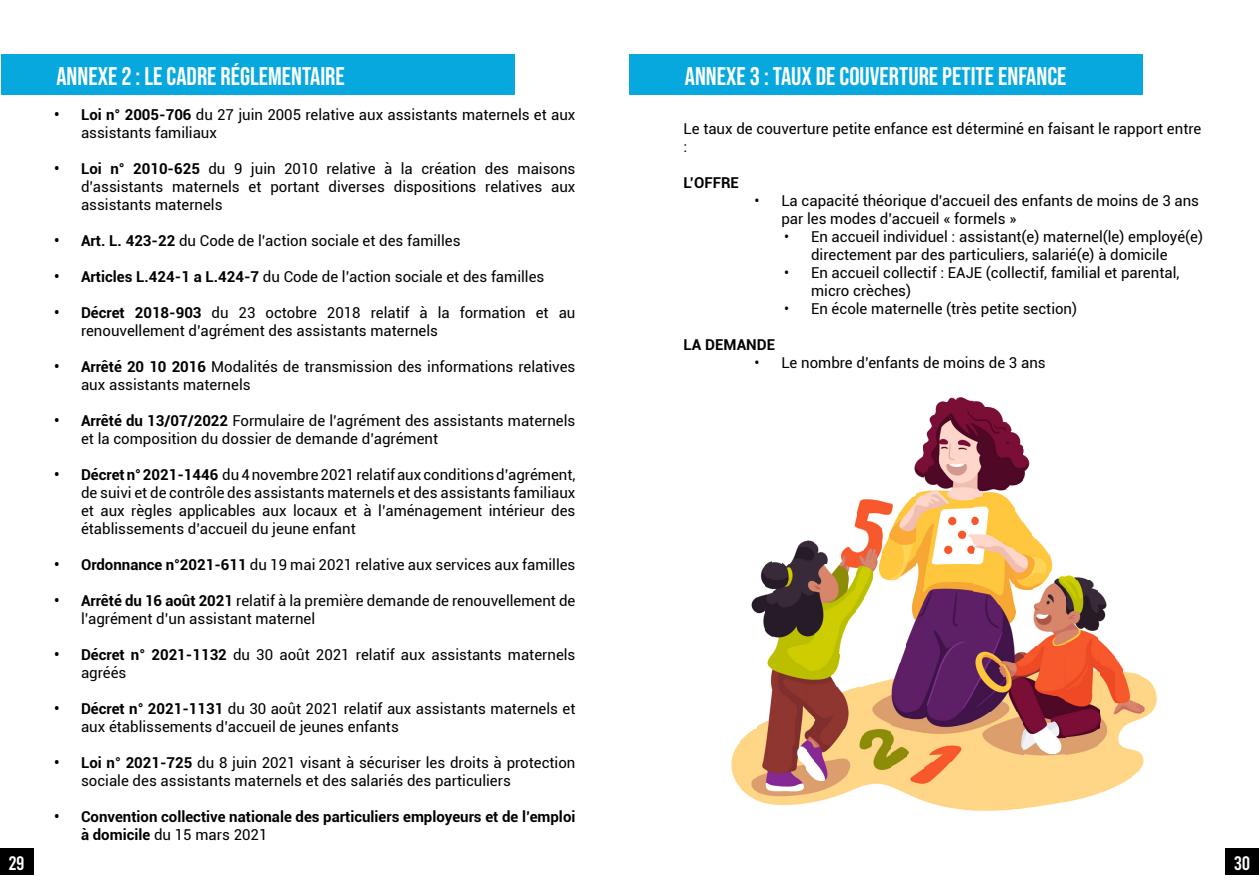
<style>
.page{position:relative;width:1259px;height:893px;background:#fff}
.page>*{position:absolute;margin:0;border:0;box-sizing:border-box;transform-origin:0 0}
.t1{font:25.5px "Bebas Neue";color:#fff}
.t2{font:19.5px "Bebas";color:#fff}
.t3{font:15px/18px "Roboto";color:#000}
.t4{font:700 15px/18px "Roboto";color:#000}
.s1{font-weight:700}
.s2{font-weight:400}
</style>
<div class="page">
<div style="left:0;top:849px;width:33px;height:26px;background:#000"></div>
<div style="left:1px;top:54px;width:513px;height:41px;background:#07a8dd"></div>
<div style="left:1225px;top:849px;width:34px;height:26px;background:#000"></div>
<div style="left:629px;top:54px;width:513px;height:41px;background:#07a8dd"></div>
<img style="left:756px;top:720px;width:50px;height:86px">
<img style="left:806px;top:540px;width:8px;height:264px">
<img style="left:923px;top:662px;width:100px;height:149px">
<img style="left:1023px;top:646px;width:42px;height:163px">
<img style="left:739px;top:729px;width:17px;height:71px">
<img style="left:814px;top:687px;width:34px;height:115px">
<img style="left:906px;top:588px;width:17px;height:213px">
<img style="left:1065px;top:580px;width:34px;height:223px">
<img style="left:731px;top:743px;width:8px;height:43px">
<img style="left:848px;top:687px;width:16px;height:105px">
<img style="left:890px;top:662px;width:16px;height:132px">
<img style="left:1099px;top:646px;width:16px;height:148px">
<img style="left:864px;top:687px;width:26px;height:99px">
<img style="left:1115px;top:745px;width:17px;height:41px">
<img style="left:1132px;top:749px;width:8px;height:27px">
<img style="left:1140px;top:753px;width:4px;height:16px">
<img style="left:1115px;top:657px;width:9px;height:88px">
<img style="left:1124px;top:671px;width:16px;height:56px">
<img style="left:767px;top:654px;width:39px;height:66px">
<img style="left:1140px;top:679px;width:17px;height:40px">
<img style="left:814px;top:563px;width:26px;height:124px">
<img style="left:861px;top:679px;width:29px;height:8px">
<svg style="left:1140px;top:676px;width:6px;height:3px"></svg>
<img style="left:900px;top:646px;width:6px;height:16px">
<img style="left:923px;top:414px;width:50px;height:248px">
<img style="left:973px;top:497px;width:42px;height:165px">
<img style="left:1015px;top:646px;width:9px;height:16px">
<img style="left:773px;top:563px;width:33px;height:91px">
<img style="left:839px;top:547px;width:9px;height:107px">
<img style="left:1032px;top:571px;width:33px;height:75px">
<svg style="left:1099px;top:640px;width:6px;height:6px"></svg>
<img style="left:764px;top:561px;width:9px;height:76px">
<img style="left:756px;top:567px;width:8px;height:60px">
<img style="left:848px;top:546px;width:8px;height:76px">
<img style="left:1099px;top:592px;width:8px;height:34px">
<img style="left:751px;top:597px;width:5px;height:16px">
<img style="left:856px;top:550px;width:8px;height:61px">
<img style="left:864px;top:499px;width:9px;height:99px">
<img style="left:1015px;top:522px;width:17px;height:69px">
<img style="left:881px;top:501px;width:17px;height:80px">
<img style="left:915px;top:491px;width:8px;height:97px">
<img style="left:873px;top:499px;width:8px;height:77px">
<img style="left:898px;top:497px;width:17px;height:82px">
<img style="left:1065px;top:575px;width:23px;height:5px">
<img style="left:1032px;top:555px;width:21px;height:16px">
<img style="left:790px;top:546px;width:16px;height:17px">
<img style="left:814px;top:546px;width:14px;height:17px">
<img style="left:1032px;top:538px;width:17px;height:17px">
<svg style="left:798px;top:541px;width:8px;height:5px"></svg>
<img style="left:856px;top:499px;width:9px;height:39px">
<img style="left:854px;top:519px;width:2px;height:9px">
<img style="left:1015px;top:510px;width:8px;height:12px">
<img style="left:973px;top:406px;width:34px;height:91px">
<img style="left:1007px;top:431px;width:17px;height:58px">
<img style="left:915px;top:456px;width:8px;height:22px">
<img style="left:1023px;top:447px;width:7px;height:33px">
<svg style="left:1007px;top:422px;width:5px;height:9px"></svg>
<img style="left:935px;top:398px;width:38px;height:16px">
<img style="left:973px;top:401px;width:12px;height:5px">
<h2 class="t2" style="left:9px;top:853px;width:18px">29</h2>
<h1 class="t1" style="left:56px;top:62px;width:290px">ANNEXE 2 : LE CADRE RÉGLEMENTAIRE</h1>
<p class="t3" style="left:81px;top:105px;width:496px;text-indent:-27px"><span class="s1">• Loi n° 2005-706</span> du 27 juin 2005 relative aux assistants maternels et aux assistants familiaux</p>
<p class="t3" style="left:81px;top:159px;width:496px;text-align:justify;text-indent:-27px"><span class="s1">• Loi n° 2010-625</span> du 9 juin 2010 relative à la création des maisons d’assistants maternels et portant diverses dispositions relatives aux assistants maternels</p>
<p class="t3" style="left:54px;top:231px;width:408px"><span class="s1">• Art. L. 423-22</span> du Code de l’action sociale et des familles</p>
<p class="t3" style="left:54px;top:267px;width:492px"><span class="s1">• Articles L.424-1 a L.424-7</span> du Code de l’action sociale et des familles</p>
<p class="t3" style="left:81px;top:303px;width:496px;text-indent:-27px"><span class="s1">• Décret 2018-903</span> du 23 octobre 2018 relatif à la formation et au renouvellement d’agrément des assistants maternels</p>
<p class="t3" style="left:81px;top:357px;width:496px;text-indent:-27px"><span class="s1">• Arrêté 20 10 2016</span> Modalités de transmission des informations relatives aux assistants maternels</p>
<p class="t3" style="left:81px;top:411px;width:496px;text-indent:-27px"><span class="s1">• Arrêté du 13/07/2022</span> Formulaire de l’agrément des assistants maternels et la composition du dossier de demande d’agrément</p>
<p class="t3" style="left:81px;top:465px;width:496px;text-align:justify;text-indent:-27px"><span class="s1">• Décret n° 2021-1446</span> du 4 novembre 2021 relatif aux conditions d’agrément, de suivi et de contrôle des assistants maternels et des assistants familiaux et aux règles applicables aux locaux et à l’aménagement intérieur des établissements d’accueil du jeune enfant</p>
<p class="t3" style="left:54px;top:555px;width:523px"><span class="s1">• Ordonnance n°2021-611</span> du 19 mai 2021 relative aux services aux familles</p>
<p class="t3" style="left:81px;top:591px;width:496px;text-indent:-27px"><span class="s1">• Arrêté du 16 août 2021</span> relatif à la première demande de renouvellement de l’agrément d’un assistant maternel</p>
<p class="t3" style="left:81px;top:645px;width:496px;text-indent:-27px"><span class="s1">• Décret n° 2021-1132</span> du 30 août 2021 relatif aux assistants maternels agréés</p>
<p class="t3" style="left:81px;top:699px;width:496px;text-indent:-27px"><span class="s1">• Décret n° 2021-1131</span> du 30 août 2021 relatif aux assistants maternels et aux établissements d’accueil de jeunes enfants</p>
<p class="t3" style="left:81px;top:753px;width:496px;text-indent:-27px"><span class="s1">• Loi n° 2021-725</span> du 8 juin 2021 visant à sécuriser les droits à protection sociale des assistants maternels et des salariés des particuliers</p>
<p class="t4" style="left:81px;top:807px;width:496px;text-indent:-27px">• Convention collective nationale des particuliers employeurs et de l’emploi à domicile <span class="s2">du 15 mars 2021</span></p>
<h1 class="t1" style="left:685px;top:62px;width:383px">ANNEXE 3 : TAUX DE COUVERTURE PETITE ENFANCE</h1>
<p class="t3" style="left:683px;top:119px;width:519px">Le taux de couverture petite enfance est déterminé en faisant le rapport entre :</p>
<p class="t4" style="left:683px;top:173px;width:57px">L’OFFRE</p>
<p class="t3" style="left:781px;top:191px;width:419px;text-indent:-27px">• La capacité théorique d’accueil des enfants de moins de 3 ans par les modes d’accueil « formels »</p>
<p class="t3" style="left:784px;top:227px;width:420px;text-align:center">• En accueil individuel : assistant(e) maternel(le) employé(e) directement par des particuliers, salarié(e) à domicile</p>
<p class="t3" style="left:811px;top:263px;width:370px;text-indent:-27px">• En accueil collectif : EAJE (collectif, familial et parental, micro crèches)</p>
<p class="t3" style="left:784px;top:299px;width:294px">• En école maternelle (très petite section)</p>
<p class="t4" style="left:683px;top:335px;width:93px">LA DEMANDE</p>
<p class="t3" style="left:754px;top:353px;width:293px">• Le nombre d’enfants de moins de 3 ans</p>
<h2 class="t2" style="left:1234px;top:853px;width:18px">30</h2>
</div>
